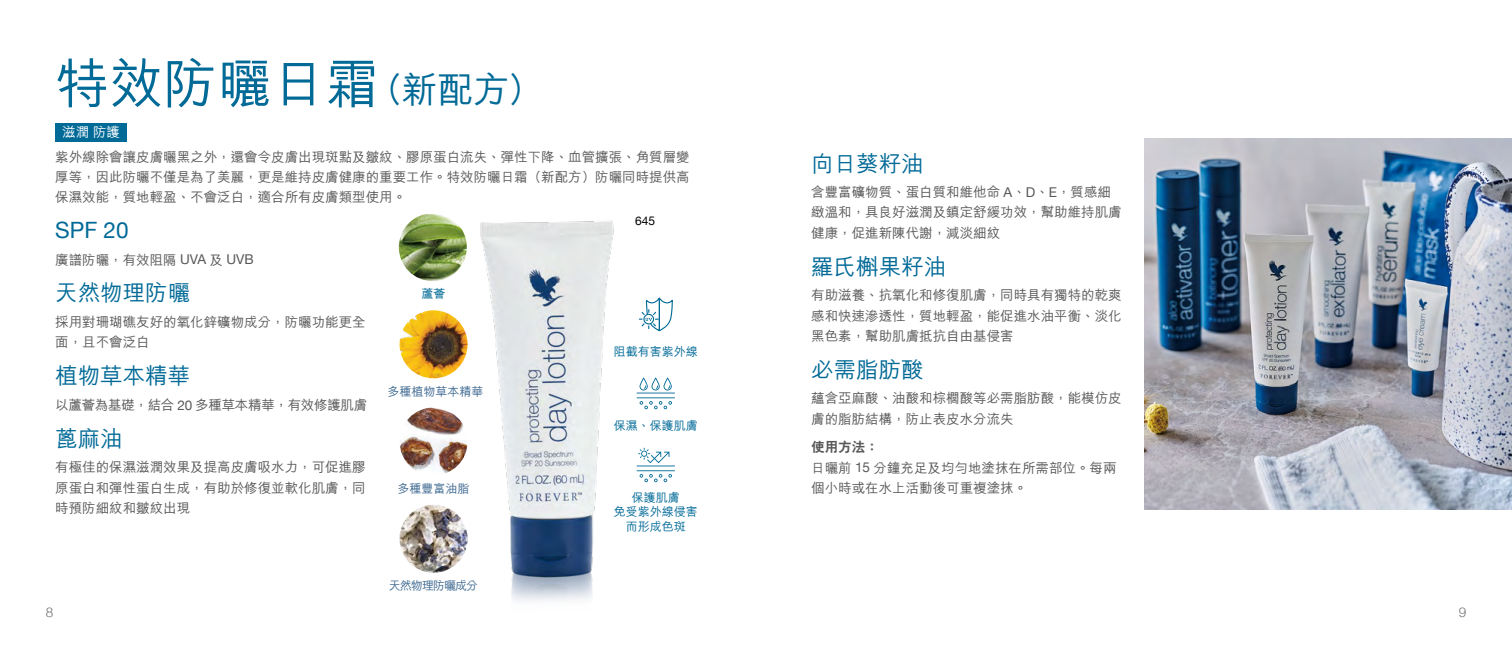
<style>
.page{position:relative;width:1512px;height:648px;background:#fff}
.page>*{position:absolute;margin:0;border:0;box-sizing:border-box;transform-origin:0 0}
.t1{font:500 54px "M Hei HK";color:#016a97}
.t2{font:500 22.5px "M Hei HK";color:#016a97}
.t3{font:22.5px "Helvetica Neue";color:#016a97}
.t4{font:500 13.5px/20.2px "M Hei HK";color:#595757}
.t5{font:500 13.5px "M Hei HK";letter-spacing:-.02em;color:#595757}
.t6{font:800 13.5px "C Hei 2 HK";color:#595757}
.t7{font:500 13.5px "M Hei HK";color:#fff}
.t8{font:300 13.5px "Helvetica Neue";color:#727171}
.t9{font:500 12px/14.4px "M Hei HK";color:#016a97;text-align:center}
.t10{font:500 12px "M Hei HK";color:#3e6991}
.t11{font:500 12px "M Hei HK";letter-spacing:-.08em;color:#3e6991}
.t12{font:12px "Helvetica Neue";color:#000}
.s1{font-size:36px}
.s2{font-family:"Helvetica Neue";font-weight:400}
</style>
<div class="page">
<div style="left:55px;top:123px;width:72px;height:18px;background:#016a97"></div>
<img style="left:400px;top:310px;width:68px;height:68px;border-radius:34px">
<img style="left:400px;top:408px;width:68px;height:68px;border-radius:34px">
<img style="left:400px;top:505px;width:68px;height:68px;border-radius:34px">
<svg style="left:638px;top:298px;width:35px;height:34px"></svg>
<img style="left:399px;top:213px;width:68px;height:68px;border-radius:34px">
<img style="left:480px;top:220px;width:134px;height:382px">
<img style="left:1145px;top:139px;width:367px;height:370px">
<svg style="left:637px;top:448px;width:38px;height:34px"></svg>
<svg style="left:637px;top:378px;width:38px;height:31px"></svg>
<h1 class="t1" style="left:55px;top:44px;width:490px">特效防曬日霜<span class="s1">（新配方）</span></h1>
<p class="t7" style="left:62px;top:123px;width:59px">滋潤 防護</p>
<p class="t4" style="left:55px;top:146px;width:636px;text-align:justify">紫外線除會讓皮膚曬黑之外，還會令皮膚出現斑點及皺紋、膠原蛋白流失、彈性下降、血管擴張、角質層變厚等，因此防曬不僅是為了美麗，更是維持皮膚健康的重要工作。特效防曬日霜（新配方）防曬同時提供高保濕效能，質地輕盈、不會泛白，適合所有皮膚類型使用。</p>
<h2 class="t3" style="left:55px;top:211px;width:75px">SPF 20</h2>
<p class="t4" style="left:55px;top:249px;width:200px">廣譜防曬，有效阻隔 <span class="s2">UVA</span> 及 <span class="s2">UVB</span></p>
<h2 class="t2" style="left:55px;top:277px;width:137px">天然物理防曬</h2>
<p class="t4" style="left:55px;top:311px;width:312px">採用對珊瑚礁友好的氧化鋅礦物成分，防曬功能更全面，且不會泛白</p>
<h2 class="t2" style="left:55px;top:360px;width:137px">植物草本精華</h2>
<p class="t5" style="left:55px;top:395px;width:314px">以蘆薈為基礎，結合 <span class="s2">20</span> 多種草本精華，有效修護肌膚</p>
<h2 class="t2" style="left:55px;top:422px;width:69px">蓖麻油</h2>
<p class="t4" style="left:55px;top:456px;width:312px;text-align:justify">有極佳的保濕滋潤效果及提高皮膚吸水力，可促進膠原蛋白和彈性蛋白生成，有助於修復並軟化肌膚，同時預防細紋和皺紋出現</p>
<p class="t12" style="left:635px;top:211px;width:22px">645</p>
<p class="t9" style="left:422px;top:285px;width:25px">蘆薈</p>
<p class="t9" style="left:614px;top:343px;width:85px">阻截有害紫外線</p>
<p class="t10" style="left:388px;top:383px;width:97px">多種植物草本精華</p>
<p class="t9" style="left:614px;top:417px;width:85px">保濕、保護肌膚</p>
<p class="t10" style="left:398px;top:480px;width:73px">多種豐富油脂</p>
<p class="t9" style="left:614px;top:490px;width:85px">保護肌膚<br>免受紫外線侵害而形成色斑</p>
<p class="t11" style="left:389px;top:577px;width:91px">天然物理防曬成分</p>
<h2 class="t2" style="left:811px;top:147px;width:114px">向日葵籽油</h2>
<p class="t4" style="left:811px;top:181px;width:312px">含豐富礦物質、蛋白質和維他命 <span class="s2">A</span>、<span class="s2">D</span>、<span class="s2">E</span>，質感細緻溫和，具良好滋潤及鎮定舒緩功效，幫助維持肌膚健康，促進新陳代謝，減淡細紋</p>
<h2 class="t2" style="left:811px;top:250px;width:136px">羅氏槲果籽油</h2>
<p class="t4" style="left:811px;top:284px;width:312px;text-align:justify">有助滋養、抗氧化和修復肌膚，同時具有獨特的乾爽感和快速滲透性，質地輕盈，能促進水油平衡、淡化黑色素，幫助肌膚抵抗自由基侵害</p>
<h2 class="t2" style="left:811px;top:353px;width:114px">必需脂肪酸</h2>
<p class="t4" style="left:811px;top:387px;width:312px">蘊含亞麻酸、油酸和棕櫚酸等必需脂肪酸，能模仿皮膚的脂肪結構，防止表皮水分流失</p>
<p class="t6" style="left:811px;top:438px;width:69px">使用方法：</p>
<p class="t4" style="left:811px;top:456px;width:307px">日曬前 <span class="s2">15</span> 分鐘充足及均勻地塗抹在所需部位。每兩個小時或在水上活動後可重複塗抹。</p>
<p class="t8" style="left:46px;top:601px;width:9px">8</p>
<p class="t8" style="left:1459px;top:601px;width:9px">9</p>
</div>
